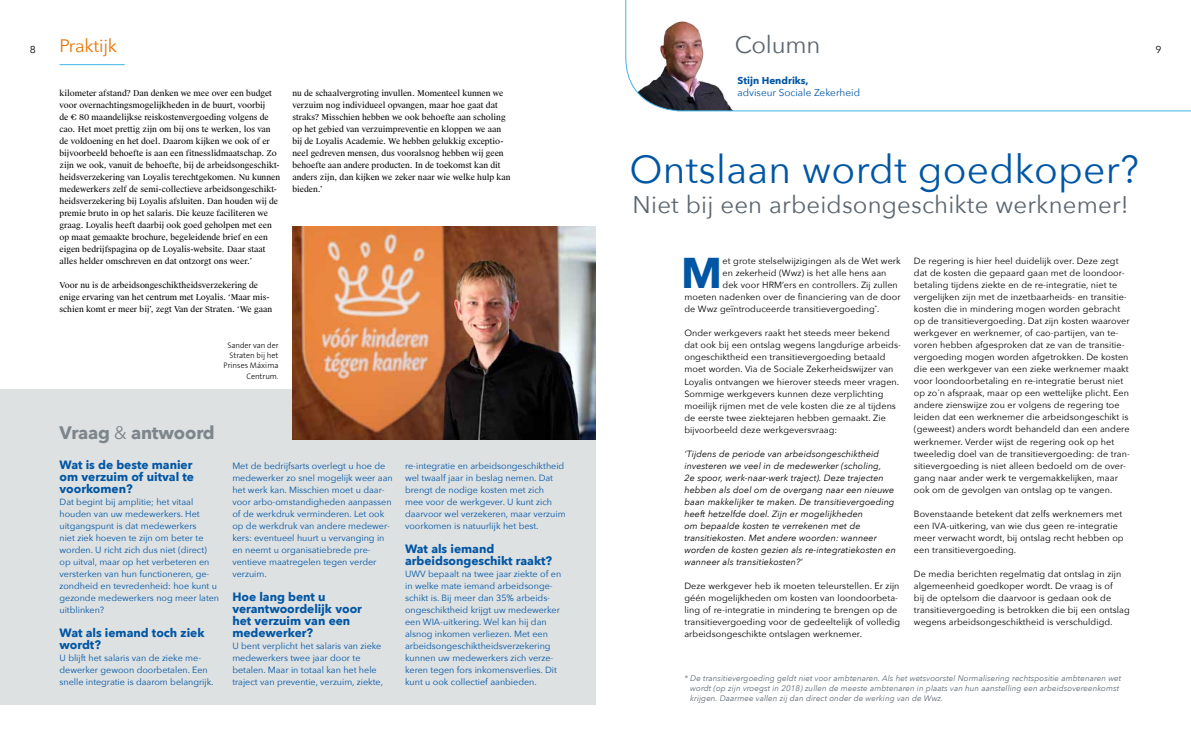
<style>
.page{position:relative;width:1191px;height:738px;background:#fff}
.page>*{position:absolute;margin:0;border:0;box-sizing:border-box;transform-origin:0 0}
.t1{font:700 42.9px "Avenir Next";color:#0056a4}
.t2{font:39px "Avenir Next";letter-spacing:.005em;color:#0056a4}
.t3{font:24px "Avenir Next";letter-spacing:.005em;color:#5c6670}
.t4{font:700 18px "Avenir Next";letter-spacing:-.01em;color:#7d868c}
.t5{font:18px "Avenir Next";letter-spacing:-.01em;color:#ea7200}
.t6{font:700 12px/12px "Avenir Next";color:#0056a4}
.t7{font:10px "Avenir Next";color:#0056a4}
.t8{font:700 10px "Avenir Next";color:#0056a4}
.t9{font:10px "Avenir Next";color:#000;scale:1.04 1}
.t10{font:9px/12px "Avenir Next";letter-spacing:.01em;color:#000}
.t11{font:9px/12px "Avenir Next";color:#0056a4}
.t12{font:italic 9px/12px "Avenir Next";letter-spacing:.01em;color:#000}
.t13{font:8px/12px "Suisse Works";color:#000}
.t14{font:italic 8px/10px "Avenir Next";letter-spacing:.005em;color:#5c6670}
.t15{font:300 8px/10px "The Sans B W3";color:#000;text-align:right}
.s1{font-weight:400}
</style>
<div class="page">
<svg style="left:625px;top:0;width:566px;height:111px"></svg>
<div style="left:0;top:389px;width:595px;height:315px;background:#dee1e2"></div>
<img style="left:292px;top:226px;width:303px;height:213px">
<hr style="left:60px;top:64px;width:65px;height:1px;background:#40b4e5">
<h3 class="t3" style="left:734px;top:25px;width:87px">Column</h3>
<h3 class="t5" style="left:60px;top:31px;width:59px">Praktijk</h3>
<p class="t9" style="left:30px;top:41px;width:7px">8</p>
<p class="t9" style="left:1155px;top:41px;width:7px">9</p>
<p class="t13" style="left:60px;top:87px;width:222px">kilometer afstand? Dan denken we mee over een budget voor overnachtingsmogelijkheden in de buurt, voorbij<br>de € 80 maandelijkse reiskostenvergoeding volgens de cao. Het moet prettig zijn om bij ons te werken, los van de voldoening en het doel. Daarom kijken we ook of er bijvoorbeeld behoefte is aan een fitnesslidmaatschap. Zo zijn we ook, vanuit de behoefte, bij de arbeidsongeschikt&shy;heidsverzekering van Loyalis terechtgekomen. Nu kunnen medewerkers zelf de semi-collectieve arbeidsongeschikt&shy;heidsverzekering bij Loyalis afsluiten. Dan houden wij de premie bruto in op het salaris. Die keuze faciliteren we graag. Loyalis heeft daarbij ook goed geholpen met een op maat gemaakte brochure, begeleidende brief en een eigen bedrijfspagina op de Loyalis-website. Daar staat alles helder omschreven en dat ontzorgt ons weer.’</p>
<p class="t13" style="left:60px;top:279px;width:214px">Voor nu is de arbeidsongeschiktheidsverzekering de enige ervaring van het centrum met Loyalis. ‘Maar mis&shy;schien komt er meer bij’, zegt Van der Straten. ‘We gaan</p>
<p class="t15" style="left:224px;top:340px;width:56px">Sander van der<br>Straten bij het<br>Prinses Máxima<br>Centrum.</p>
<p class="t13" style="left:292px;top:87px;width:220px">nu de schaalvergroting invullen. Momenteel kunnen we verzuim nog individueel opvangen, maar hoe gaat dat straks? Misschien hebben we ook behoefte aan scholing op het gebied van verzuimpreventie en kloppen we aan bij de Loyalis Academie. We hebben gelukkig exceptio&shy;neel gedreven mensen, dus vooralsnog hebben wij geen behoefte aan andere producten. In de toekomst kan dit anders zijn, dan kijken we zeker naar wie welke hulp kan bieden.’</p>
<h3 class="t4" style="left:59px;top:417px;width:157px">Vraag <span class="s1">&amp;</span> antwoord</h3>
<h3 class="t6" style="left:60px;top:458px;width:136px">Wat is de beste manier om verzuim of uitval te voorkomen?</h3>
<p class="t11" style="left:60px;top:494px;width:161px">Dat begint bij amplitie; het vitaal houden van uw medewerkers. Het uitgangspunt is dat medewerkers<br>niet ziek hoeven te zijn om beter te worden. U richt zich dus niet (direct) op uitval, maar op het verbeteren en versterken van hun functioneren, ge&shy;zondheid en tevredenheid: hoe kunt u gezonde medewerkers nog meer laten uitblinken?</p>
<h3 class="t6" style="left:60px;top:626px;width:146px">Wat als iemand toch ziek wordt?</h3>
<p class="t11" style="left:60px;top:650px;width:156px">U blijft het salaris van de zieke me&shy;dewerker gewoon doorbetalen. Een snelle integratie is daarom belangrijk.</p>
<p class="t11" style="left:232px;top:458px;width:162px">Met de bedrijfsarts overlegt u hoe de medewerker zo snel mogelijk weer aan het werk kan. Misschien moet u daar&shy;voor arbo-omstandigheden aanpassen of de werkdruk verminderen. Let ook op de werkdruk van andere medewer&shy;kers: eventueel huurt u vervanging in en neemt u organisatiebrede pre&shy;ventieve maatregelen tegen verder verzuim.</p>
<h3 class="t6" style="left:232px;top:590px;width:131px">Hoe lang bent u verantwoordelijk voor het verzuim van een medewerker?</h3>
<p class="t11" style="left:232px;top:638px;width:152px">U bent verplicht het salaris van zieke medewerkers twee jaar door te betalen. Maar in totaal kan het hele traject van preventie, verzuim, ziekte,</p>
<p class="t11" style="left:405px;top:458px;width:162px">re-integratie en arbeidsongeschiktheid wel twaalf jaar in beslag nemen. Dat brengt de nodige kosten met zich<br>mee voor de werkgever. U kunt zich daarvoor wel verzekeren, maar verzuim voorkomen is natuurlijk het best.</p>
<h3 class="t6" style="left:405px;top:542px;width:148px">Wat als iemand arbeidsongeschikt raakt?</h3>
<p class="t11" style="left:405px;top:566px;width:158px">UWV bepaalt na twee jaar ziekte of en in welke mate iemand arbeidsonge&shy;schikt is. Bij meer dan 35% arbeids&shy;ongeschiktheid krijgt uw medewerker een WIA-uitkering. Wel kan hij dan alsnog inkomen verliezen. Met een arbeidsongeschiktheidsverzekering kunnen uw medewerkers zich verze&shy;keren tegen fors inkomensverlies. Dit kunt u ook collectief aanbieden.</p>
<p class="t8" style="left:737px;top:72px;width:73px">Stijn Hendriks,</p>
<p class="t7" style="left:737px;top:84px;width:124px">adviseur Sociale Zekerheid</p>
<h2 class="t2" style="left:629px;top:136px;width:511px">Ontslaan wordt goedkoper?</h2>
<h3 class="t3" style="left:632px;top:184px;width:497px">Niet bij een arbeidsongeschikte werknemer!</h3>
<h1 class="t1" style="left:681px;top:236px;width:42px">M</h1>
<p class="t10" style="left:722px;top:254px;width:180px">et grote stelselwijzigingen als de Wet werk</p>
<p class="t10" style="left:914px;top:254px;width:217px">De regering is hier heel duidelijk over. Deze zegt dat de kosten die gepaard gaan met de loondoor&shy;betaling tijdens ziekte en de re-integratie, niet te vergelijken zijn met de inzetbaarheids- en transitie&shy;kosten die in mindering mogen worden gebracht op de transitievergoeding. Dat zijn kosten waarover werkgever en werknemer, of cao-partijen, van te&shy;voren hebben afgesproken dat ze van de transitie&shy;vergoeding mogen worden afgetrokken. De kosten die een werkgever van een zieke werknemer maakt voor loondoorbetaling en re-integratie berust niet op zo´n afspraak, maar op een wettelijke plicht. Een andere zienswijze zou er volgens de regering toe leiden dat een werknemer die arbeidsongeschikt is (geweest) anders wordt behandeld dan een andere werknemer. Verder wijst de regering ook op het tweeledig doel van de transitievergoeding: de tran&shy;sitievergoeding is niet alleen bedoeld om de over&shy;gang naar ander werk te vergemakkelijken, maar ook om de gevolgen van ontslag op te vangen.</p>
<p class="t10" style="left:914px;top:506px;width:211px">Bovenstaande betekent dat zelfs werknemers met een IVA-uitkering, van wie dus geen re-integratie meer verwacht wordt, bij ontslag recht hebben op een transitievergoeding.</p>
<p class="t10" style="left:914px;top:566px;width:217px">De media berichten regelmatig dat ontslag in zijn algemeenheid goedkoper wordt. De vraag is of<br>bij de optelsom die daarvoor is gedaan ook de transitievergoeding is betrokken die bij een ontslag wegens arbeidsongeschiktheid is verschuldigd.</p>
<p class="t10" style="left:722px;top:266px;width:165px">en zekerheid (Wwz) is het alle hens aan</p>
<p class="t10" style="left:722px;top:278px;width:177px">dek voor HRM’ers en controllers. Zij zullen</p>
<p class="t10" style="left:684px;top:290px;width:218px">moeten nadenken over de financiering van de door</p>
<p class="t10" style="left:684px;top:302px;width:197px">de Wwz geïntroduceerde transitievergoeding<sup>*</sup>.</p>
<p class="t10" style="left:684px;top:326px;width:218px">Onder werkgevers raakt het steeds meer bekend dat ook bij een ontslag wegens langdurige arbeids&shy;ongeschiktheid een transitievergoeding betaald moet worden. Via de Sociale Zekerheidswijzer van Loyalis ontvangen we hierover steeds meer vragen.<br>Sommige werkgevers kunnen deze verplichting moeilijk rijmen met de vele kosten die ze al tijdens de eerste twee ziektejaren hebben gemaakt. Zie bijvoorbeeld deze werkgeversvraag:</p>
<p class="t12" style="left:684px;top:446px;width:213px">‘Tijdens de periode van arbeidsongeschiktheid investeren we veel in de medewerker (scholing,<br>2e spoor, werk-naar-werk traject). Deze trajecten hebben als doel om de overgang naar een nieuwe baan makkelijker te maken. De transitievergoeding heeft hetzelfde doel. Zijn er mogelijkheden<br>om bepaalde kosten te verrekenen met de transitiekosten. Met andere woorden: wanneer worden de kosten gezien als re-integratiekosten en wanneer als transitiekosten?’</p>
<p class="t10" style="left:684px;top:578px;width:217px">Deze werkgever heb ik moeten teleurstellen. Er zijn géén mogelijkheden om kosten van loondoorbeta&shy;ling of re-integratie in mindering te brengen op de transitievergoeding voor de gedeeltelijk of volledig arbeidsongeschikte ontslagen werknemer.</p>
<p class="t14" style="left:690px;top:672px;width:432px;text-indent:-6px">* De transitievergoeding geldt niet voor ambtenaren. Als het wetsvoorstel Normalisering rechtspositie ambtenaren wet wordt (op zijn vroegst in 2018) zullen de meeste ambtenaren in plaats van hun aanstelling een arbeidsovereenkomst krijgen. Daarmee vallen zij dan direct onder de werking van de Wwz.</p>
</div>
